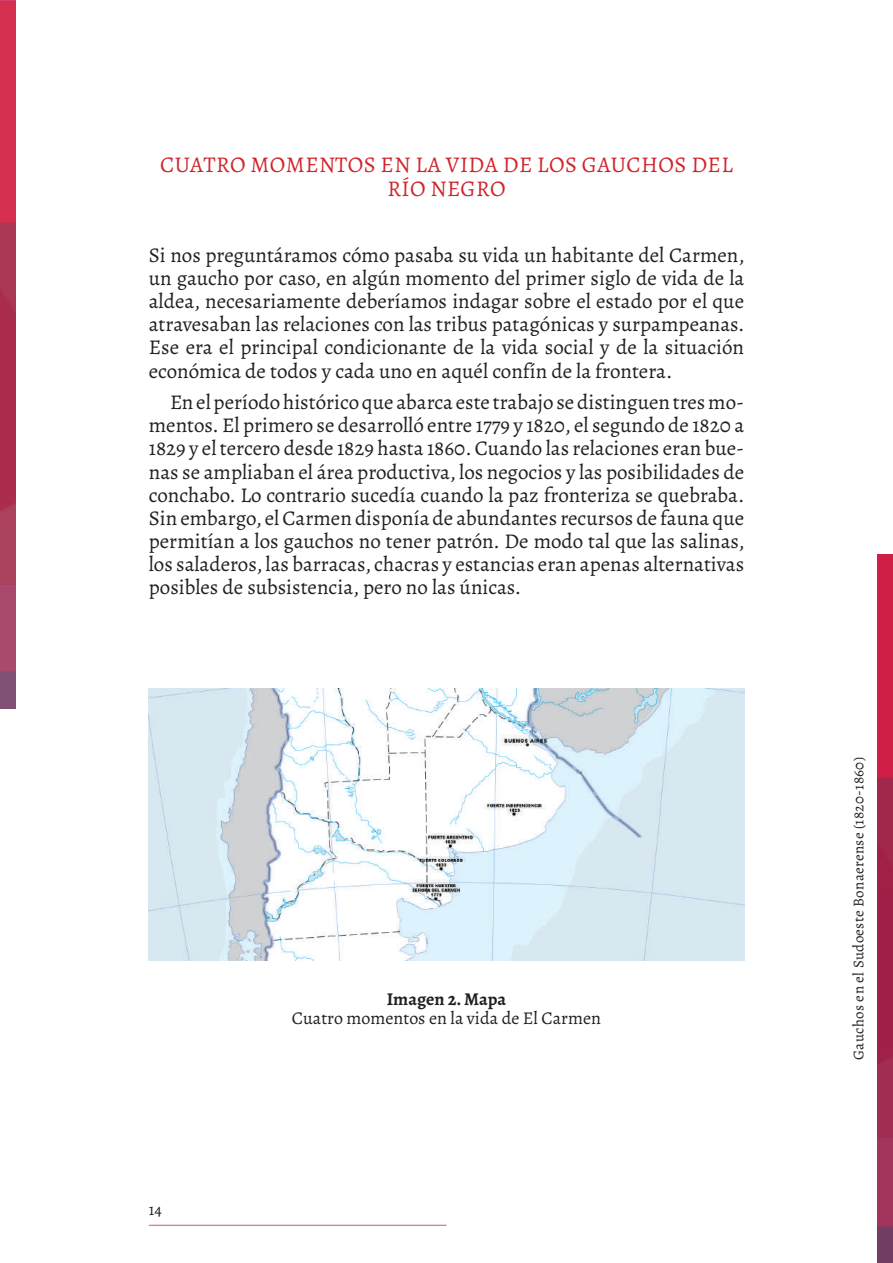
<style>
.page{position:relative;width:893px;height:1263px;background:#fff}
.page>*{position:absolute;margin:0;border:0;box-sizing:border-box;transform-origin:0 0}
.t1{font:22.5px/24.8px "Alegreya";letter-spacing:.02em;color:#d1232a;text-align:center}
.t2{font:21px/23.1px "Alegreya";color:#231f20;text-align:justify}
.t3{font:18px "Alegreya";color:#231f20}
.t4{font:700 18px "Alegreya";color:#231f20}
.t5{font:16.5px "Alegreya";color:#231f20}
.t6{font:15px "Alegreya";letter-spacing:.02em;color:#26211e}
</style>
<div class="page">
<img style="left:0;top:0;width:16px;height:708px">
<img style="left:877px;top:554px;width:16px;height:708px">
<hr style="left:149px;top:1225px;width:297px;height:1px;background:#d1232a">
<img style="left:149px;top:689px;width:595px;height:271px">
<p class="t1" style="left:160px;top:152px;width:574px">CUATRO MOMENTOS EN LA VIDA DE LOS GAUCHOS DEL<br>RÍO NEGRO</p>
<p class="t2" style="left:149px;top:243px;width:597px">Si nos preguntáramos cómo pasaba su vida un habitante del Carmen, un gaucho por caso, en algún momento del primer siglo de vida de la aldea, necesariamente deberíamos indagar sobre el estado por el que atravesaban las relaciones con las tribus patagónicas y surpampeanas.<br>Ese era el principal condicionante de la vida social y de la situación económica de todos y cada uno en aquél confín de la frontera.</p>
<p class="t2" style="left:149px;top:391px;width:597px;text-indent:21px">En el período histórico que abarca este trabajo se distinguen tres mo&shy;mentos. El primero se desarrolló entre 1779 y 1820, el segundo de 1820 a 1829 y el tercero desde 1829 hasta 1860. Cuando las relaciones eran bue&shy;nas se ampliaban el área productiva, los negocios y las posibilidades de conchabo. Lo contrario sucedía cuando la paz fronteriza se quebraba.<br>Sin embargo, el Carmen disponía de abundantes recursos de fauna que permitían a los gauchos no tener patrón. De modo tal que las salinas, los saladeros, las barracas, chacras y estancias eran apenas alternativas posibles de subsistencia, pero no las únicas.</p>
<p class="t5" style="left:149px;top:1199px;width:15px">14</p>
<p class="t4" style="left:387px;top:986px;width:121px">Imagen 2. Mapa</p>
<p class="t3" style="left:292px;top:1007px;width:311px">Cuatro momentos en la vida de El Carmen</p>
<p class="t6" style="left:849px;top:1060px;width:304px;rotate:-90deg">Gauchos en el Sudoeste Bonaerense (1820-1860)</p>
</div>
